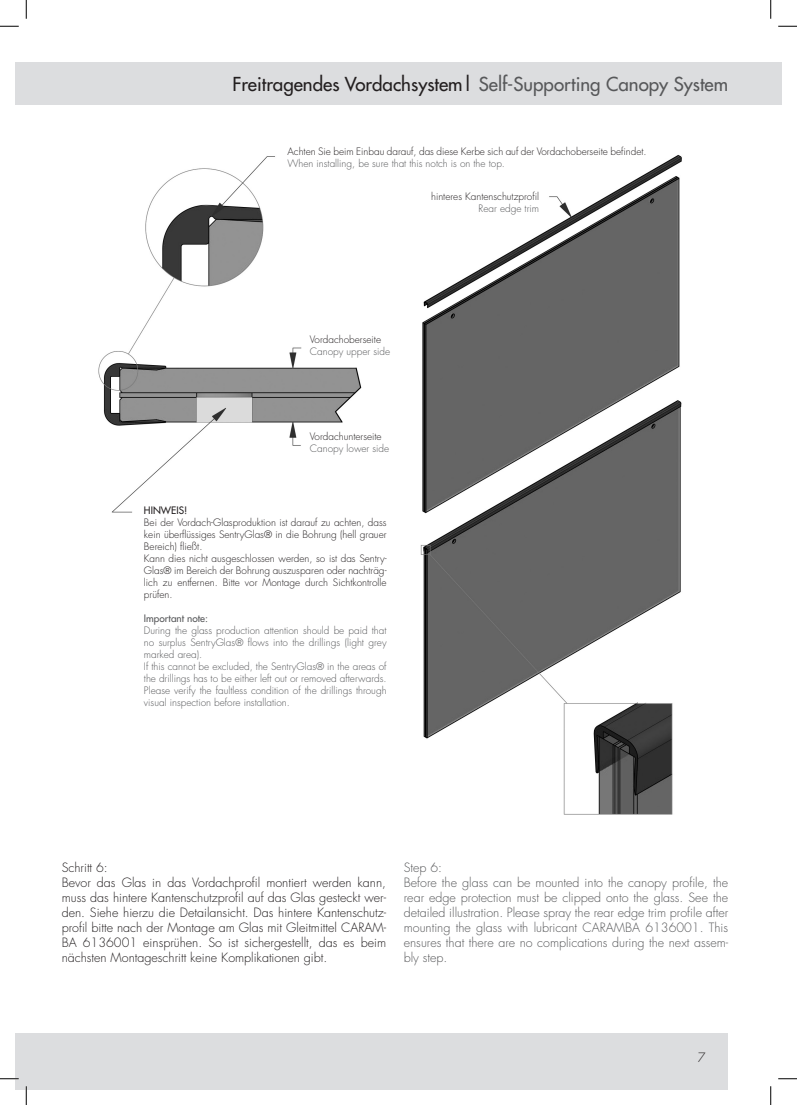
<style>
.page{position:relative;width:797px;height:1105px;background:#fff}
.page>*{position:absolute;margin:0;border:0;box-sizing:border-box;transform-origin:0 0}
.t1{font:18.75px "Futura";color:#231f20}
.t2{font:300 12.5px/15px "Futura";color:#231f20;text-align:justify}
.t3{font:300 12.5px/15px "Futura";color:#57585a;text-align:justify}
.t4{font:300 10px/12px "Futura";color:#231f20;text-align:justify}
.t5{font:300 10px/12px "Futura";color:#57585a}
.t6{font:10px "Futura";color:#57585a}
.t7{font:10px "Futura";color:#231f20}
.s1{color:#57585a}
</style>
<div class="page">
<div style="left:16px;top:1033px;width:712px;height:56px;background:#dcdddf"></div>
<div style="left:16px;top:62px;width:765px;height:43px;background:#dcdddf"></div>
<img style="left:98px;top:155px;width:584px;height:660px">
<svg style="left:0;top:25px;width:19px;height:2px"></svg>
<svg style="left:778px;top:25px;width:19px;height:2px"></svg>
<svg style="left:0;top:1078px;width:19px;height:1px"></svg>
<svg style="left:778px;top:1078px;width:19px;height:1px"></svg>
<svg style="left:25px;top:0;width:2px;height:19px"></svg>
<svg style="left:25px;top:1086px;width:2px;height:19px"></svg>
<svg style="left:770px;top:0;width:1px;height:19px"></svg>
<svg style="left:770px;top:1086px;width:1px;height:19px"></svg>
<h1 class="t1" style="left:232px;top:72px;width:497px">Freitragendes Vordachsystem| <span class="s1">Self-Supporting Canopy System</span></h1>
<p class="t4" style="left:287px;top:145px;width:360px">Achten Sie beim Einbau darauf, das diese Kerbe sich auf der Vordachoberseite befindet.</p>
<p class="t5" style="left:287px;top:157px;width:219px">When installing, be sure that this notch is on the top.</p>
<p class="t4" style="left:431px;top:191px;width:109px">hinteres Kantenschutzprofil</p>
<p class="t5" style="left:478px;top:203px;width:62px">Rear edge trim</p>
<p class="t4" style="left:310px;top:334px;width:73px">Vordachoberseite</p>
<p class="t5" style="left:310px;top:346px;width:82px">Canopy upper side</p>
<p class="t4" style="left:310px;top:431px;width:73px">Vordachunterseite</p>
<p class="t5" style="left:310px;top:443px;width:81px">Canopy lower side</p>
<p class="t7" style="left:144px;top:504px;width:45px">HINWEIS!</p>
<p class="t4" style="left:144px;top:517px;width:244px">Bei der Vordach-Glasproduktion ist darauf zu achten, dass kein überflüssiges SentryGlas® in die Bohrung (hell grauer Bereich) fließt.</p>
<p class="t4" style="left:144px;top:553px;width:244px">Kann dies nicht ausgeschlossen werden, so ist das Sentry-Glas® im Bereich der Bohrung auszusparen oder nachträg&shy;lich zu entfernen. Bitte vor Montage durch Sichtkontrolle prüfen.</p>
<p class="t6" style="left:144px;top:612px;width:65px">Important note:</p>
<p class="t5" style="left:144px;top:625px;width:244px;text-align:justify">During the glass production attention should be paid that no surplus SentryGlas® flows into the drillings (light grey marked area).</p>
<p class="t5" style="left:144px;top:661px;width:244px">If this cannot be excluded, the SentryGlas® in the areas of the drillings has to be either left out or removed afterwards.</p>
<p class="t5" style="left:144px;top:685px;width:244px">Please verify the faultless condition of the drillings through visual inspection before installation.</p>
<p class="t2" style="left:62px;top:860px;width:48px">Schritt 6:</p>
<p class="t2" style="left:62px;top:875px;width:326px">Bevor das Glas in das Vordachprofil montiert werden kann, muss das hintere Kantenschutzprofil auf das Glas gesteckt wer&shy;den. Siehe hierzu die Detailansicht. Das hintere Kantenschutz&shy;profil bitte nach der Montage am Glas mit Gleitmittel CARAM-BA 6136001 einsprühen. So ist sichergestellt, das es beim nächsten Montageschritt keine Komplikationen gibt.</p>
<p class="t3" style="left:404px;top:860px;width:40px">Step 6:</p>
<p class="t3" style="left:404px;top:875px;width:326px">Before the glass can be mounted into the canopy profile, the rear edge protection must be clipped onto the glass. See the detailed illustration. Please spray the rear edge trim profile after mounting the glass with lubricant CARAMBA 6136001. This ensures that there are no complications during the next assem&shy;bly step.</p>
<p class="t2" style="left:697px;top:1050px;width:9px">7</p>
</div>
